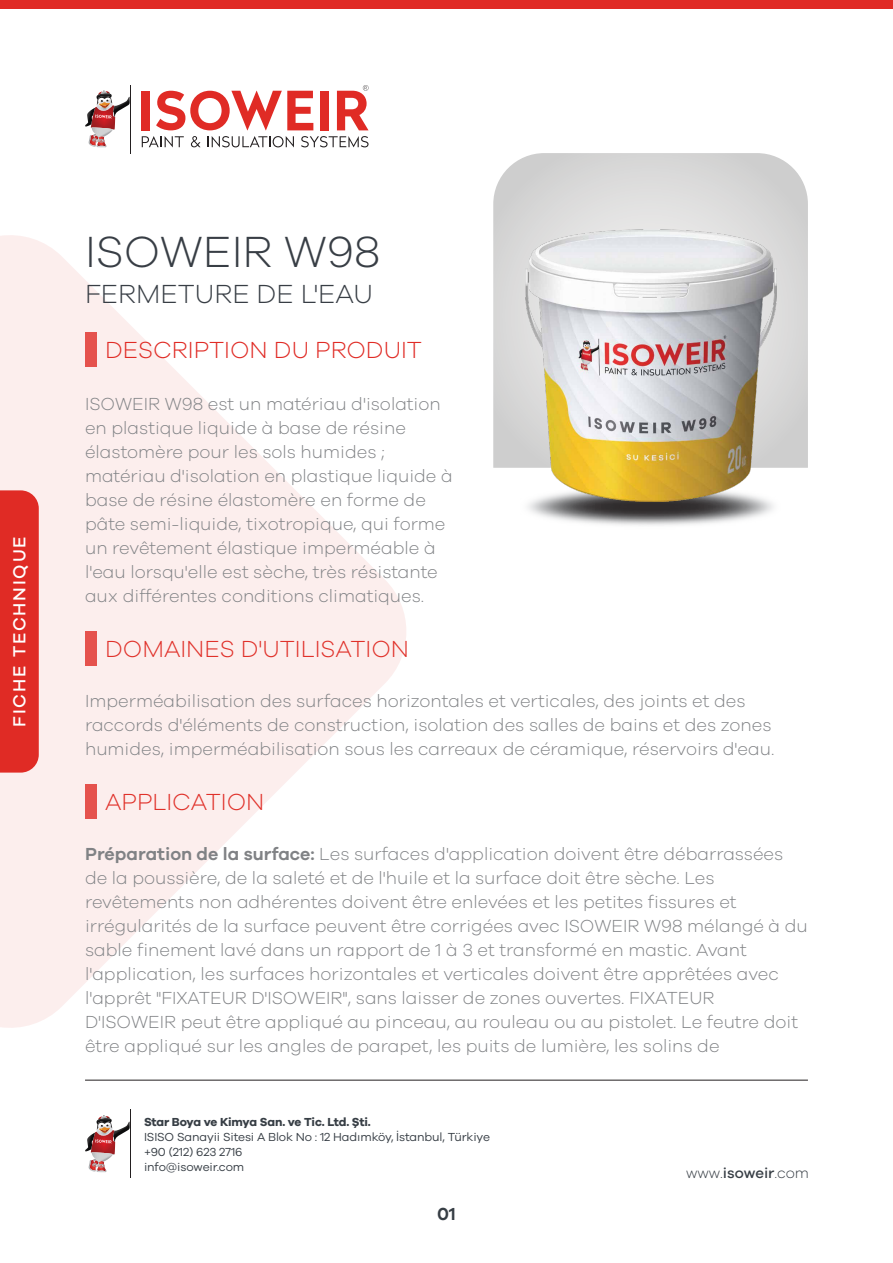
<style>
.page{position:relative;width:893px;height:1263px;background:#fff}
.page>*{position:absolute;margin:0;border:0;box-sizing:border-box;transform-origin:0 0}
.t1{font:300 45px "Galano Grotesque";color:#383e45}
.t2{font:300 27px "Galano Grotesque";color:#383e45}
.t3{font:300 24px "Galano Grotesque";color:#e0312a}
.t4{font:300 24px "Galano Grotesque";color:#e02b25}
.t5{font:300 18px/24px "Galano Grotesque";color:#808285}
.t6{font:500 18px "Galano Grotesque";letter-spacing:.1em;color:#fff}
.t7{font:600 18px "Galano Grotesque";color:#373e45}
.t8{font:300 15px "Galano Grotesque";color:#373e45}
.t9{font:12px/15px "Galano Grotesque";letter-spacing:-.01em;color:#373e45}
.t10{font:700 12px "Galano Grotesque";letter-spacing:-.02em;color:#373e45}
.s1{font-weight:600}
.s2{font-weight:500}
</style>
<div class="page">
<svg style="left:0;top:235px;width:406px;height:793px;fill:#fceeed"></svg>
<div style="left:0;top:490px;width:39px;height:283px;background:#e02b25"></div>
<hr style="left:130px;top:85px;width:1px;height:68px;background:#231f20">
<svg style="left:85px;top:91px;width:45px;height:56px"></svg>
<svg style="left:142px;top:136px;width:42px;height:11px"></svg>
<svg style="left:191px;top:136px;width:10px;height:11px"></svg>
<svg style="left:208px;top:136px;width:86px;height:11px"></svg>
<svg style="left:301px;top:136px;width:68px;height:11px"></svg>
<div style="left:142px;top:91px;width:8px;height:39px;background:#e02b25"></div>
<svg style="left:156px;top:91px;width:157px;height:39px"></svg>
<div style="left:320px;top:91px;width:8px;height:39px;background:#e02b25"></div>
<svg style="left:337px;top:85px;width:32px;height:45px"></svg>
<hr style="left:130px;top:1110px;width:1px;height:68px;background:#231f20">
<svg style="left:85px;top:1115px;width:45px;height:57px"></svg>
<hr style="left:85px;top:1080px;width:723px;height:1px;background:#231f20">
<div style="left:0;top:0;width:893px;height:9px;background:#e02b25"></div>
<img style="left:527px;top:502px;width:247px;height:24px">
<svg style="left:493px;top:153px;width:315px;height:315px;background:#d8d8d8"></svg>
<div style="left:85px;top:333px;width:11px;height:34px;background:#e5524d"></div>
<div style="left:85px;top:631px;width:11px;height:34px;background:#e5524d"></div>
<div style="left:85px;top:785px;width:11px;height:34px;background:#e5524d"></div>
<img style="left:525px;top:230px;width:251px;height:272px">
<p class="t6" style="left:9px;top:727px;width:192px;rotate:-90deg">FICHE TECHNIQUE</p>
<h1 class="t1" style="left:85px;top:225px;width:297px">ISOWEIR W98</h1>
<h2 class="t2" style="left:85px;top:278px;width:290px">FERMETURE DE L'EAU</h2>
<h3 class="t4" style="left:105px;top:336px;width:318px">DESCRIPTION DU PRODUIT</h3>
<p class="t5" style="left:85px;top:391px;width:369px">ISOWEIR W98 est un matériau d'isolation en plastique liquide à base de résine élastomère pour les sols humides ; matériau d'isolation en plastique liquide à base de résine élastomère en forme de pâte semi-liquide, tixotropique, qui forme un revêtement élastique imperméable à l'eau lorsqu'elle est sèche, très résistante aux différentes conditions climatiques.</p>
<h3 class="t3" style="left:105px;top:634px;width:305px">DOMAINES D'UTILISATION</h3>
<p class="t5" style="left:85px;top:688px;width:691px">Imperméabilisation des surfaces horizontales et verticales, des joints et des raccords d'éléments de construction, isolation des salles de bains et des zones humides, imperméabilisation sous les carreaux de céramique, réservoirs d'eau.</p>
<h3 class="t3" style="left:105px;top:787px;width:161px">APPLICATION</h3>
<p class="t5" style="left:85px;top:842px;width:724px"><span class="s1">Préparation de la surface:</span> Les surfaces d'application doivent être débarrassées de la poussière, de la saleté et de l'huile et la surface doit être sèche. Les revêtements non adhérentes doivent être enlevées et les petites fissures et irrégularités de la surface peuvent être corrigées avec ISOWEIR W98 mélangé à du sable finement lavé dans un rapport de 1 à 3 et transformé en mastic. Avant l'application, les surfaces horizontales et verticales doivent être apprêtées avec l'apprêt "FIXATEUR D'ISOWEIR", sans laisser de zones ouvertes. FIXATEUR D'ISOWEIR peut être appliqué au pinceau, au rouleau ou au pistolet. Le feutre doit être appliqué sur les angles de parapet, les puits de lumière, les solins de</p>
<p class="t10" style="left:144px;top:1114px;width:228px">Star Boya ve Kimya San. ve Tic. Ltd. Şti.</p>
<p class="t9" style="left:144px;top:1128px;width:347px">ISISO Sanayii Sitesi A Blok No : 12 Hadımköy, İstanbul, Türkiye +90 (212) 623 2716<br>info@isoweir.com</p>
<p class="t7" style="left:437px;top:1203px;width:20px">01</p>
<p class="t8" style="left:686px;top:1164px;width:124px">www.<span class="s2">isoweir</span>.com</p>
</div>
